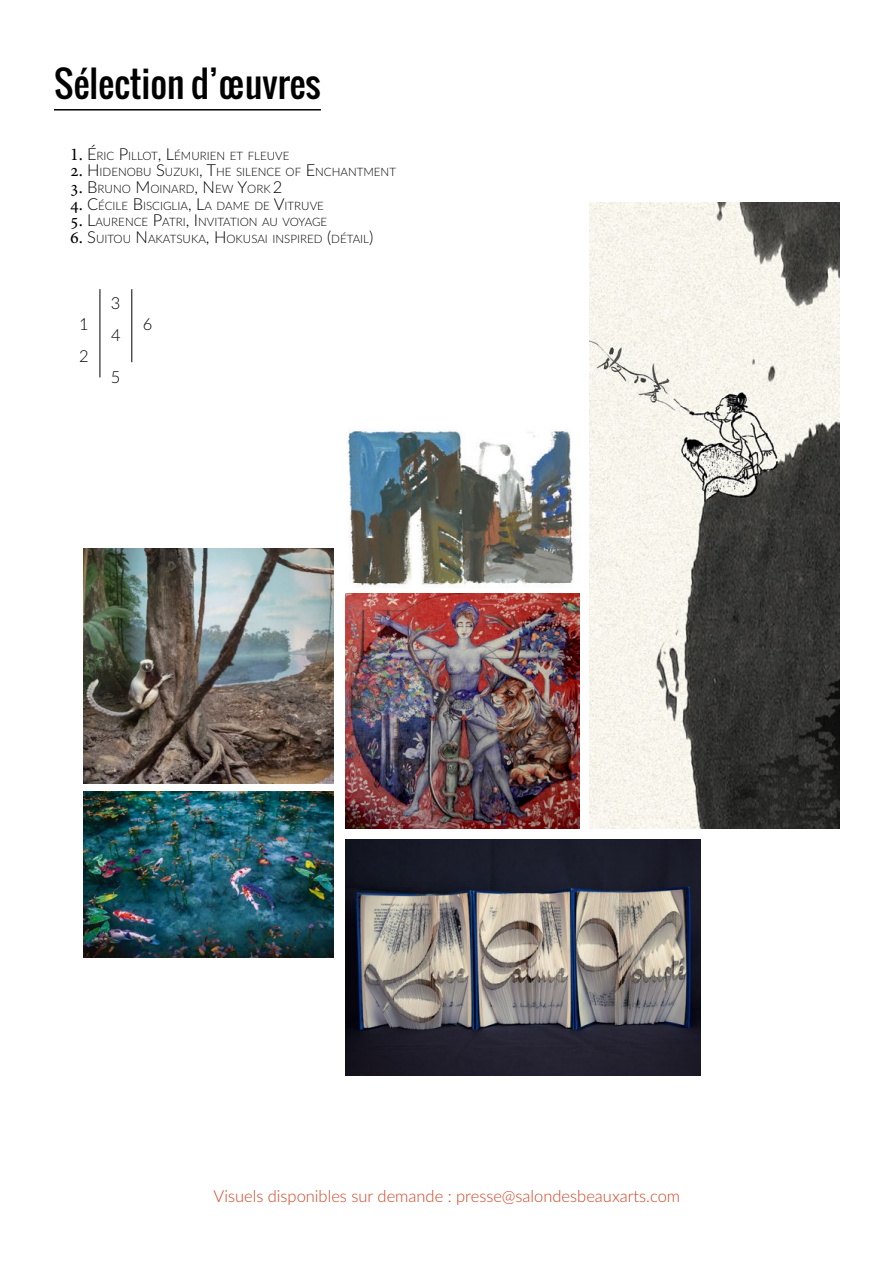
<style>
.page{position:relative;width:893px;height:1263px;background:#fff}
.page>*{position:absolute;margin:0;border:0;box-sizing:border-box;transform-origin:0 0}
.t1{font:36px "Oswald";color:#000}
.t2{font:300 16.5px "Lato";color:#d14426}
.t3{font:300 16.5px/31.5px "Lato";color:#000}
.t4{font:300 11.55px "Lato";color:#000}
.s1{font-family:"Minion Pro";font-weight:400;font-size:18px}
.s2{font-size:16.5px}
</style>
<div class="page">
<hr style="left:54px;top:109px;width:267px;height:2px;background:#000">
<img style="left:589px;top:202px;width:251px;height:626px">
<img style="left:346px;top:430px;width:228px;height:157px">
<svg style="left:619px;top:631px;width:10px;height:10px"></svg>
<img style="left:84px;top:791px;width:249px;height:167px">
<img style="left:345px;top:839px;width:355px;height:237px">
<img style="left:345px;top:593px;width:234px;height:235px">
<img style="left:84px;top:548px;width:249px;height:235px">
<hr style="left:100px;top:289px;width:1px;height:88px;background:#000">
<hr style="left:132px;top:289px;width:1px;height:73px;background:#000">
<h1 class="t1" style="left:54px;top:57px;width:268px">Sélection d’œuvres</h1>
<p class="t4" style="left:70px;top:148px;width:221px"><span class="s1">1.</span> <span class="s2">É</span>RIC <span class="s2">P</span>ILLOT<span class="s2">, L</span>ÉMURIEN ET FLEUVE</p>
<p class="t4" style="left:70px;top:164px;width:327px"><span class="s1">2.</span> <span class="s2">H</span>IDENOBU <span class="s2">S</span>UZUKI<span class="s2">, T</span>H E SILENCE OF <span class="s2">E</span>NCHANTMENT</p>
<p class="t4" style="left:70px;top:181px;width:214px"><span class="s1">3.</span> <span class="s2">B</span>RUNO <span class="s2">M</span>OINARD<span class="s2">, N</span> EW <span class="s2">Y</span>ORK <span class="s2">2</span></p>
<p class="t4" style="left:70px;top:197px;width:255px"><span class="s1">4.</span> <span class="s2">C</span>ÉCILE <span class="s2">B</span> ISCIGLIA<span class="s2">, L</span>A DAME DE <span class="s2">V</span>ITRUVE</p>
<p class="t4" style="left:70px;top:214px;width:259px"><span class="s1">5.</span> <span class="s2">L</span>AURENCE <span class="s2">P</span>ATRI<span class="s2">, I</span> NVITATION AU VOYAGE</p>
<p class="t4" style="left:70px;top:230px;width:305px"><span class="s1">6.</span> <span class="s2">S</span>UITOU <span class="s2">N</span>AKATSUKA<span class="s2">, H</span>OKUSAI INSPIRED <span class="s2">(</span>DÉTAIL<span class="s2">)</span></p>
<h2 class="t3" style="left:79px;top:308px;width:11px">1<br>2</h2>
<h2 class="t3" style="left:111px;top:287px;width:11px">3<br>4</h2>
<h2 class="t3" style="left:111px;top:360px;width:11px">5</h2>
<h2 class="t3" style="left:143px;top:308px;width:11px">6</h2>
<h2 class="t2" style="left:214px;top:1184px;width:468px">Visuels disponibles sur demande : presse@salondesbeauxarts.com</h2>
</div>
